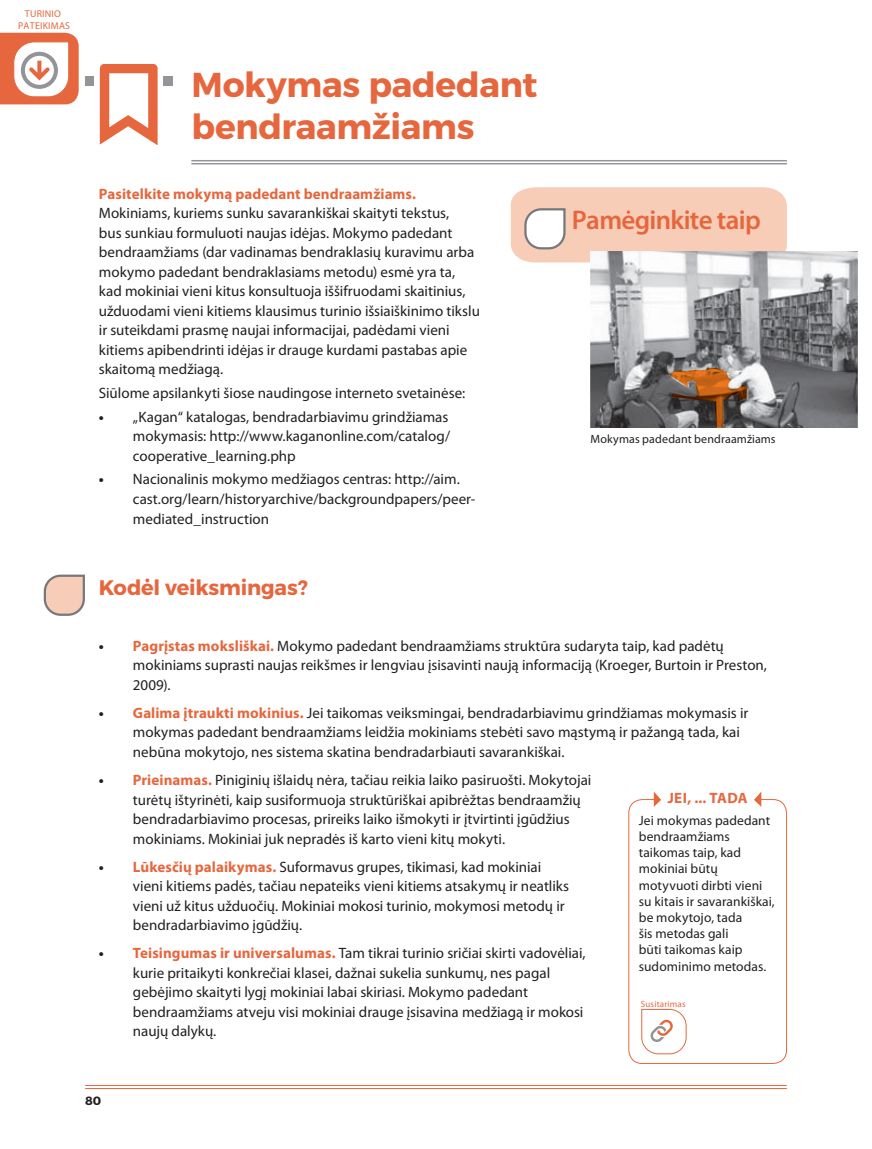
<style>
.page{position:relative;width:872px;height:1149px;background:#fff}
.page>*{position:absolute;margin:0;border:0;box-sizing:border-box;transform-origin:0 0}
.t1{font:700 34.5px/41.4px "Montserrat";letter-spacing:-.01em;color:#e6673e}
.t2{font:600 27px "Myriad Pro";letter-spacing:-.025em;color:#e6673e}
.t3{font:700 21px "Montserrat";letter-spacing:-.01em;color:#e6673e}
.t4{font:15px/19.5px "Myriad Pro";color:#231f20}
.t5{font:700 15px "Myriad Pro";letter-spacing:.005em;color:#e6673e}
.t6{font:13.5px/16.2px "Myriad Pro";letter-spacing:.005em;color:#231f20}
.t7{font:12px "Myriad Pro";letter-spacing:.01em;color:#231f20}
.t8{font:700 12px "Montserrat";color:#231f20}
.t9{font:9.9px/11.9px "Myriad";letter-spacing:.02em;color:#e6673e;text-align:center}
.t10{font:9px "Myriad";letter-spacing:.025em;color:#e6673e}
.s1{font-weight:700}
.s2{font-weight:700;color:#e6673e}
</style>
<div class="page">
<svg style="left:0;top:33px;width:79px;height:71px"></svg>
<hr style="left:85px;top:1084px;width:701px;height:1px;background:#e6673e">
<hr style="left:85px;top:1087px;width:701px;height:1px;background:#e6673e">
<div style="left:85px;top:76px;width:9px;height:9px;background:#929497"></div>
<div style="left:163px;top:76px;width:10px;height:9px;background:#929497"></div>
<svg style="left:100px;top:64px;width:58px;height:81px"></svg>
<hr style="left:191px;top:160px;width:596px;height:1px;background:#939598">
<hr style="left:191px;top:163px;width:596px;height:1px;background:#939598">
<svg style="left:511px;top:187px;width:276px;height:75px"></svg>
<svg style="left:43px;top:574px;width:42px;height:42px"></svg>
<img style="left:590px;top:251px;width:267px;height:177px">
<svg style="left:628px;top:798px;width:159px;height:265px"></svg>
<svg style="left:754px;top:792px;width:7px;height:14px"></svg>
<svg style="left:654px;top:792px;width:7px;height:14px"></svg>
<div style="left:639px;top:997px;width:50px;height:57px;background:#fff"></div>
<svg style="left:641px;top:1008px;width:45px;height:45px"></svg>
<div style="left:663px;top:786px;width:89px;height:22px;background:#fff"></div>
<p class="t9" style="left:18px;top:8px;width:54px">TURINIO<br>PATEIKIMAS</p>
<h1 class="t1" style="left:191px;top:65px;width:347px">Mokymas padedant bendraamžiams</h1>
<p class="t5" style="left:99px;top:184px;width:319px">Pasitelkite mokymą padedant bendraamžiams.</p>
<p class="t4" style="left:99px;top:203px;width:382px">Mokiniams, kuriems sunku savarankiškai skaityti tekstus,<br>bus sunkiau formuluoti naujas idėjas. Mokymo padedant bendraamžiams (dar vadinamas bendraklasių kuravimu arba mokymo padedant bendraklasiams metodu) esmė yra ta, kad mokiniai vieni kitus konsultuoja iššifruodami skaitinius, užduodami vieni kitiems klausimus turinio išsiaiškinimo tikslu ir suteikdami prasmę naujai informacijai, padėdami vieni kitiems apibendrinti idėjas ir drauge kurdami pastabas apie skaitomą medžiagą.</p>
<p class="t4" style="left:99px;top:383px;width:368px">Siūlome apsilankyti šiose naudingose interneto svetainėse:</p>
<p class="t4" style="left:133px;top:406px;width:319px;text-indent:-34px"><span class="s1">•</span> „Kagan“ katalogas, bendradarbiavimu grindžiamas mokymasis: http://www.kaganonline.com/catalog/ cooperative_learning.php</p>
<p class="t4" style="left:133px;top:469px;width:344px;text-indent:-34px"><span class="s1">•</span> Nacionalinis mokymo medžiagos centras: http://aim. cast.org/learn/historyarchive/backgroundpapers/peer&shy;mediated_instruction</p>
<h3 class="t3" style="left:99px;top:574px;width:210px">Kodėl veiksmingas?</h3>
<h2 class="t2" style="left:572px;top:203px;width:190px">Pamėginkite taip</h2>
<p class="t7" style="left:590px;top:431px;width:187px">Mokymas padedant bendraamžiams</p>
<p class="t4" style="left:133px;top:635px;width:635px;text-indent:-34px"><span class="s1">•</span> <span class="s2">Pagrįstas moksliškai.</span> Mokymo padedant bendraamžiams struktūra sudaryta taip, kad padėtų mokiniams suprasti naujas reikšmes ir lengviau įsisavinti naują informaciją (Kroeger, Burtoin ir Preston,<br>2009).</p>
<p class="t4" style="left:133px;top:702px;width:617px;text-indent:-34px"><span class="s1">•</span> <span class="s2">Galima įtraukti mokinius.</span> Jei taikomas veiksmingai, bendradarbiavimu grindžiamas mokymasis ir mokymas padedant bendraamžiams leidžia mokiniams stebėti savo mąstymą ir pažangą tada, kai nebūna mokytojo, nes sistema skatina bendradarbiauti savarankiškai.</p>
<p class="t4" style="left:133px;top:769px;width:460px;text-indent:-34px"><span class="s1">•</span> <span class="s2">Prieinamas.</span> Piniginių išlaidų nėra, tačiau reikia laiko pasiruošti. Mokytojai turėtų ištyrinėti, kaip susiformuoja struktūriškai apibrėžtas bendraamžių bendradarbiavimo procesas, prireiks laiko išmokyti ir įtvirtinti įgūdžius mokiniams. Mokiniai juk nepradės iš karto vieni kitų mokyti.</p>
<p class="t4" style="left:133px;top:856px;width:438px;text-indent:-34px"><span class="s1">•</span> <span class="s2">Lūkesčių palaikymas.</span> Suformavus grupes, tikimasi, kad mokiniai vieni kitiems padės, tačiau nepateiks vieni kitiems atsakymų ir neatliks vieni už kitus užduočių. Mokiniai mokosi turinio, mokymosi metodų ir bendradarbiavimo įgūdžių.</p>
<p class="t4" style="left:133px;top:942px;width:454px;text-indent:-34px"><span class="s1">•</span> <span class="s2">Teisingumas ir universalumas.</span> Tam tikrai turinio sričiai skirti vadovėliai, kurie pritaikyti konkrečiai klasei, dažnai sukelia sunkumų, nes pagal gebėjimo skaityti lygį mokiniai labai skiriasi. Mokymo padedant bendraamžiams atveju visi mokiniai drauge įsisavina medžiagą ir mokosi naujų dalykų.</p>
<p class="t5" style="left:667px;top:788px;width:81px">JEI, ... TADA</p>
<p class="t6" style="left:639px;top:811px;width:137px">Jei mokymas padedant bendraamžiams taikomas taip, kad mokiniai būtų motyvuoti dirbti vieni su kitais ir savarankiškai, be mokytojo, tada<br>šis metodas gali<br>būti taikomas kaip sudominimo metodas.</p>
<p class="t10" style="left:641px;top:998px;width:46px">Susitarimas</p>
<p class="t8" style="left:85px;top:1093px;width:18px">80</p>
</div>
